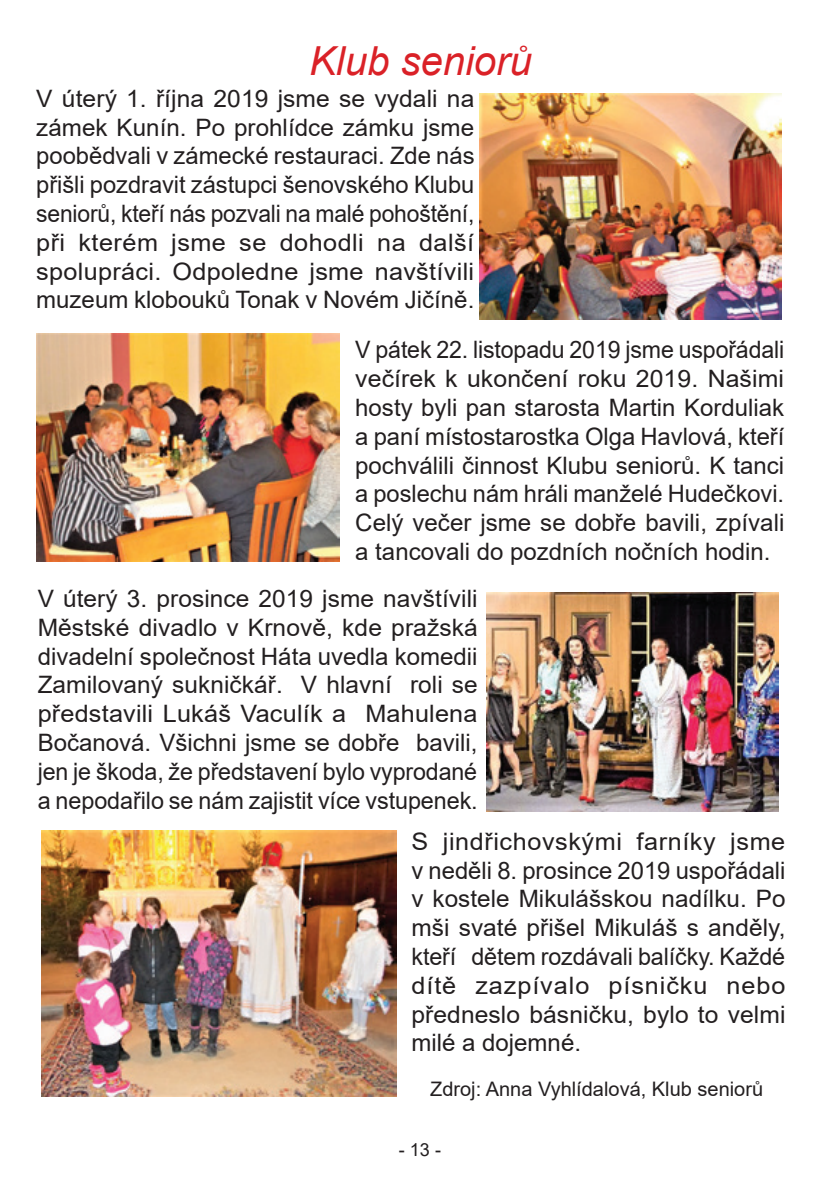
<style>
.page{position:relative;width:840px;height:1191px;background:#fff}
.page>*{position:absolute;margin:0;border:0;box-sizing:border-box;transform-origin:0 0}
.t1{font:italic 40px "Arial";color:#da2127}
.t2{font:24px/28.8px "Arial";color:#231f20;text-align:justify}
.t3{font:24px/28.8px "Arial";color:#231f20;text-align:justify;scale:.96 1}
.t4{font:24px/28.8px "Arial";color:#231f20;text-align:justify;scale:1.05 1}
.t5{font:20px "Arial";color:#231f20}
.t6{font:18px "Arial";color:#231f20}
</style>
<div class="page">
<img style="left:479px;top:94px;width:302px;height:226px">
<img style="left:36px;top:334px;width:303px;height:227px">
<img style="left:486px;top:592px;width:292px;height:219px">
<img style="left:41px;top:830px;width:355px;height:266px">
<h1 class="t1" style="left:309px;top:35px;width:224px">Klub seniorů</h1>
<p class="t2" style="left:36px;top:84px;width:439px">V úterý 1. října 2019 jsme se vydali na zámek Kunín. Po prohlídce zámku jsme poobědvali v zámecké restauraci. Zde nás přišli pozdravit zástupci šenovského Klubu seniorů, kteří nás pozvali na malé pohoštění, při kterém jsme se dohodli na další spolupráci. Odpoledne jsme navštívili muzeum klobouků Tonak v Novém Jičíně.</p>
<p class="t3" style="left:355px;top:335px;width:448px">V pátek 22. listopadu 2019 jsme uspořádali večírek k ukončení roku 2019. Našimi hosty byli pan starosta Martin Korduliak a paní místostarostka Olga Havlová, kteří pochválili činnost Klubu seniorů. K tanci a poslechu nám hráli manželé Hudečkovi.<br>Celý večer jsme se dobře bavili, zpívali a tancovali do pozdních nočních hodin.</p>
<p class="t2" style="left:38px;top:584px;width:441px">V úterý 3. prosince 2019 jsme navštívili Městské divadlo v Krnově, kde pražská divadelní společnost Háta uvedla komedii Zamilovaný sukničkář. V hlavní roli se představili Lukáš Vaculík a Mahulena Bočanová. Všichni jsme se dobře bavili, jen je škoda, že představení bylo vyprodané a nepodařilo se nám zajistit více vstupenek.</p>
<p class="t4" style="left:411px;top:826px;width:357px">S jindřichovskými farníky jsme v neděli 8. prosince 2019 uspořádali v kostele Mikulášskou nadílku. Po mši svaté přišel Mikuláš s anděly, kteří dětem rozdávali balíčky. Každé dítě zazpívalo písničku nebo předneslo básničku, bylo to velmi milé a dojemné.</p>
<p class="t5" style="left:430px;top:1075px;width:334px">Zdroj: Anna Vyhlídalová, Klub seniorů</p>
<p class="t6" style="left:399px;top:1137px;width:44px">- 13 -</p>
</div>
